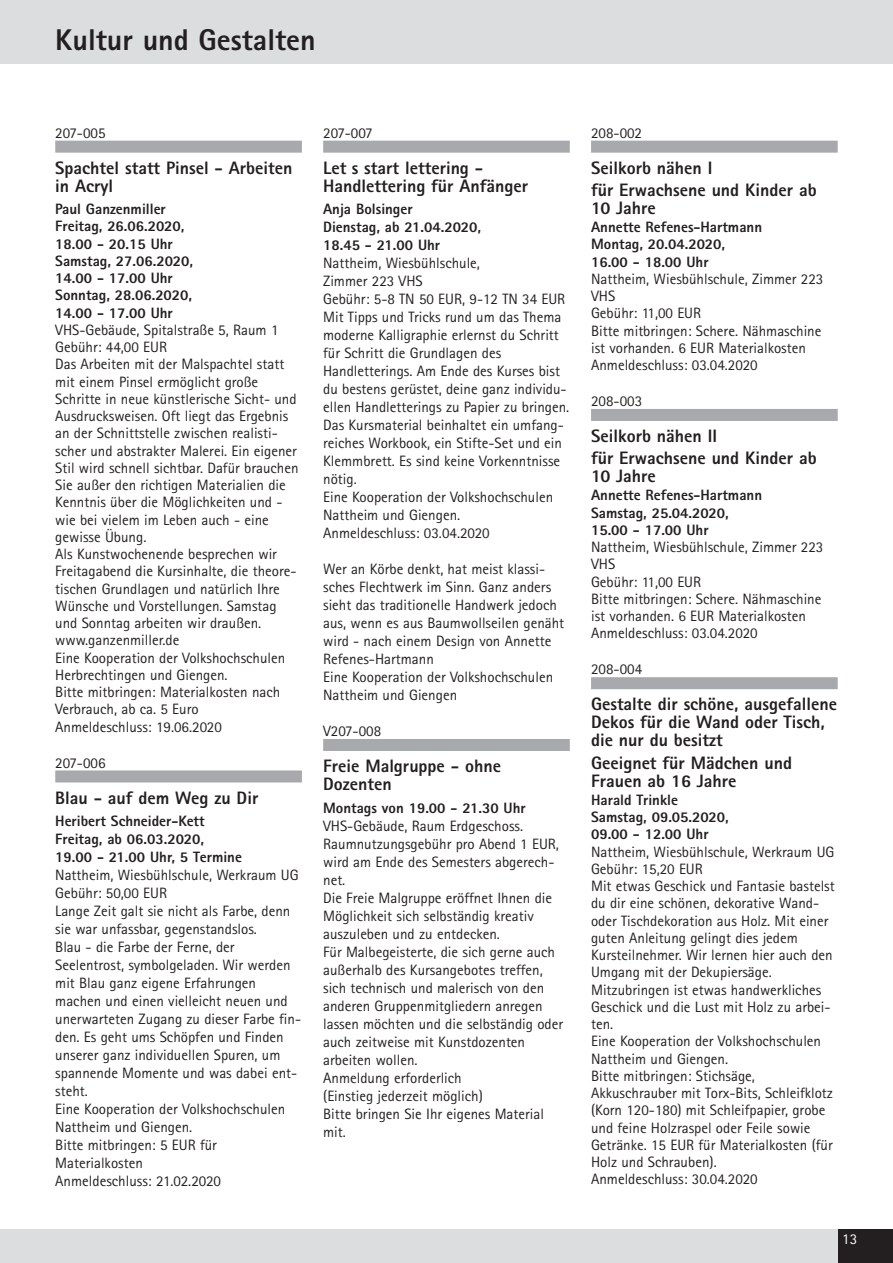
<style>
.page{position:relative;width:893px;height:1263px;background:#fff}
.page>*{position:absolute;margin:0;border:0;box-sizing:border-box;transform-origin:0 0}
.t1{font:800 30px "Rotis Sans Serif";color:#231f20}
.t2{font:800 18px/18px "Rotis Sans Serif";color:#231f20}
.t3{font:15px/18px "Rotis Sans Serif";color:#231f20}
.t4{font:800 15px/17.2px "Rotis Sans Serif";color:#231f20}
.t5{font:15px "Rotis Sans Serif";color:#fff}
</style>
<div class="page">
<div style="left:0;top:0;width:893px;height:64px;background:#dcdddf"></div>
<div style="left:0;top:1229px;width:893px;height:34px;background:#dcdddf"></div>
<div style="left:838px;top:1229px;width:55px;height:34px;background:#231f20"></div>
<div style="left:55px;top:141px;width:247px;height:12px;background:#a8a9ad"></div>
<div style="left:55px;top:770px;width:247px;height:12px;background:#a8a9ad"></div>
<div style="left:323px;top:141px;width:247px;height:12px;background:#a8a9ad"></div>
<div style="left:323px;top:739px;width:247px;height:12px;background:#a8a9ad"></div>
<div style="left:591px;top:141px;width:247px;height:12px;background:#a8a9ad"></div>
<div style="left:591px;top:409px;width:247px;height:12px;background:#a8a9ad"></div>
<div style="left:591px;top:677px;width:247px;height:12px;background:#a8a9ad"></div>
<h1 class="t1" style="left:55px;top:30px;width:262px">Kultur und Gestalten</h1>
<p class="t3" style="left:55px;top:125px;width:52px">207-005</p>
<p class="t2" style="left:55px;top:161px;width:239px">Spachtel statt Pinsel - Arbeiten in Acryl</p>
<p class="t4" style="left:55px;top:202px;width:139px">Paul Ganzenmiller<br>Freitag, 26.06.2020,<br>18.00 - 20.15 Uhr<br>Samstag, 27.06.2020,<br>14.00 - 17.00 Uhr<br>Sonntag, 28.06.2020,<br>14.00 - 17.00 Uhr</p>
<p class="t3" style="left:55px;top:323px;width:245px;line-height:17.2px">VHS-Gebäude, Spitalstraße 5, Raum 1<br>Gebühr: 44,00 EUR<br>Das Arbeiten mit der Malspachtel statt mit einem Pinsel ermöglicht große Schritte in neue künstlerische Sicht- und Ausdrucksweisen. Oft liegt das Ergebnis an der Schnittstelle zwischen realisti&shy;scher und abstrakter Malerei. Ein eigener Stil wird schnell sichtbar. Dafür brauchen Sie außer den richtigen Materialien die Kenntnis über die Möglichkeiten und - wie bei vielem im Leben auch - eine gewisse Übung.<br>Als Kunstwochenende besprechen wir Freitagabend die Kursinhalte, die theore&shy;tischen Grundlagen und natürlich Ihre Wünsche und Vorstellungen. Samstag und Sonntag arbeiten wir draußen. www.ganzenmiller.de<br>Eine Kooperation der Volkshochschulen Herbrechtingen und Giengen.<br>Bitte mitbringen: Materialkosten nach Verbrauch, ab ca. 5 Euro Anmeldeschluss: 19.06.2020</p>
<p class="t3" style="left:55px;top:755px;width:52px">207-006</p>
<p class="t2" style="left:55px;top:790px;width:205px">Blau - auf dem Weg zu Dir</p>
<p class="t4" style="left:55px;top:813px;width:188px;line-height:18px">Heribert Schneider-Kett<br>Freitag, ab 06.03.2020,<br>19.00 - 21.00 Uhr, 5 Termine</p>
<p class="t3" style="left:55px;top:867px;width:247px">Nattheim, Wiesbühlschule, Werkraum UG<br>Gebühr: 50,00 EUR<br>Lange Zeit galt sie nicht als Farbe, denn sie war unfassbar, gegenstandslos.<br>Blau - die Farbe der Ferne, der<br>Seelentrost, symbolgeladen. Wir werden mit Blau ganz eigene Erfahrungen machen und einen vielleicht neuen und unerwarteten Zugang zu dieser Farbe fin&shy;den. Es geht ums Schöpfen und Finden unserer ganz individuellen Spuren, um spannende Momente und was dabei ent&shy;steht.<br>Eine Kooperation der Volkshochschulen<br>Nattheim und Giengen.<br>Bitte mitbringen: 5 EUR für<br>Materialkosten<br>Anmeldeschluss: 21.02.2020</p>
<p class="t3" style="left:323px;top:125px;width:51px">207-007</p>
<p class="t2" style="left:323px;top:161px;width:206px">Let s start lettering -<br>Handlettering für Anfänger</p>
<p class="t4" style="left:323px;top:202px;width:159px;line-height:18px">Anja Bolsinger<br>Dienstag, ab 21.04.2020,<br>18.45 - 21.00 Uhr</p>
<p class="t3" style="left:323px;top:256px;width:248px">Nattheim, Wiesbühlschule,<br>Zimmer 223 VHS<br>Gebühr: 5-8 TN 50 EUR, 9-12 TN 34 EUR Mit Tipps und Tricks rund um das Thema moderne Kalligraphie erlernst du Schritt für Schritt die Grundlagen des Handletterings. Am Ende des Kurses bist du bestens gerüstet, deine ganz individu&shy;ellen Handletterings zu Papier zu bringen.<br>Das Kursmaterial beinhaltet ein umfang&shy;reiches Workbook, ein Stifte-Set und ein Klemmbrett. Es sind keine Vorkenntnisse nötig.<br>Eine Kooperation der Volkshochschulen Nattheim und Giengen.<br>Anmeldeschluss: 03.04.2020</p>
<p class="t3" style="left:323px;top:562px;width:243px">Wer an Körbe denkt, hat meist klassi&shy;sches Flechtwerk im Sinn. Ganz anders sieht das traditionelle Handwerk jedoch aus, wenn es aus Baumwollseilen genäht wird - nach einem Design von Annette Refenes-Hartmann<br>Eine Kooperation der Volkshochschulen Nattheim und Giengen</p>
<p class="t3" style="left:323px;top:724px;width:60px">V207-008</p>
<p class="t2" style="left:323px;top:759px;width:179px">Freie Malgruppe - ohne<br>Dozenten</p>
<p class="t4" style="left:323px;top:800px;width:204px">Montags von 19.00 - 21.30 Uhr</p>
<p class="t3" style="left:323px;top:818px;width:241px">VHS-Gebäude, Raum Erdgeschoss.<br>Raumnutzungsgebühr pro Abend 1 EUR, wird am Ende des Semesters abgerech&shy;net.<br>Die Freie Malgruppe eröffnet Ihnen die<br>Möglichkeit sich selbständig kreativ auszuleben und zu entdecken.<br>Für Malbegeisterte, die sich gerne auch außerhalb des Kursangebotes treffen, sich technisch und malerisch von den anderen Gruppenmitgliedern anregen lassen möchten und die selbständig oder auch zeitweise mit Kunstdozenten arbeiten wollen.<br>Anmeldung erforderlich<br>(Einstieg jederzeit möglich)<br>Bitte bringen Sie Ihr eigenes Material mit.</p>
<p class="t3" style="left:591px;top:125px;width:52px">208-002</p>
<p class="t2" style="left:591px;top:159px;width:227px;line-height:22.2px">Seilkorb nähen I<br>für Erwachsene und Kinder ab</p>
<p class="t2" style="left:591px;top:201px;width:66px">10 Jahre</p>
<p class="t4" style="left:591px;top:220px;width:173px">Annette Refenes-Hartmann<br>Montag, 20.04.2020,<br>16.00 - 18.00 Uhr</p>
<p class="t3" style="left:591px;top:272px;width:234px;line-height:17.2px">Nattheim, Wiesbühlschule, Zimmer 223<br>VHS<br>Gebühr: 11,00 EUR<br>Bitte mitbringen: Schere. Nähmaschine ist vorhanden. 6 EUR Materialkosten<br>Anmeldeschluss: 03.04.2020</p>
<p class="t3" style="left:591px;top:394px;width:53px">208-003</p>
<p class="t2" style="left:591px;top:427px;width:227px;line-height:22.2px">Seilkorb nähen II<br>für Erwachsene und Kinder ab</p>
<p class="t2" style="left:591px;top:469px;width:66px">10 Jahre</p>
<p class="t4" style="left:591px;top:488px;width:173px">Annette Refenes-Hartmann<br>Samstag, 25.04.2020,<br>15.00 - 17.00 Uhr</p>
<p class="t3" style="left:591px;top:540px;width:234px;line-height:17.2px">Nattheim, Wiesbühlschule, Zimmer 223<br>VHS<br>Gebühr: 11,00 EUR<br>Bitte mitbringen: Schere. Nähmaschine ist vorhanden. 6 EUR Materialkosten<br>Anmeldeschluss: 03.04.2020</p>
<p class="t3" style="left:591px;top:662px;width:53px">208-004</p>
<p class="t2" style="left:591px;top:697px;width:247px">Gestalte dir schöne, ausgefallene<br>Dekos für die Wand oder Tisch, die nur du besitzt</p>
<p class="t2" style="left:591px;top:755px;width:203px">Geeignet für Mädchen und<br>Frauen ab 16 Jahre</p>
<p class="t4" style="left:591px;top:792px;width:139px">Harald Trinkle<br>Samstag, 09.05.2020,<br>09.00 - 12.00 Uhr</p>
<p class="t3" style="left:591px;top:844px;width:245px;line-height:17.2px">Nattheim, Wiesbühlschule, Werkraum UG Gebühr: 15,20 EUR<br>Mit etwas Geschick und Fantasie bastelst du dir eine schönen, dekorative Wand&shy;oder Tischdekoration aus Holz. Mit einer guten Anleitung gelingt dies jedem Kursteilnehmer. Wir lernen hier auch den Umgang mit der Dekupiersäge.<br>Mitzubringen ist etwas handwerkliches Geschick und die Lust mit Holz zu arbei&shy;ten.<br>Eine Kooperation der Volkshochschulen Nattheim und Giengen.<br>Bitte mitbringen: Stichsäge, Akkuschrauber mit Torx-Bits, Schleifklotz (Korn 120-180) mit Schleifpapier, grobe und feine Holzraspel oder Feile sowie Getränke. 15 EUR für Materialkosten (für Holz und Schrauben).<br>Anmeldeschluss: 30.04.2020</p>
<p class="t5" style="left:842px;top:1233px;width:16px">13</p>
</div>
